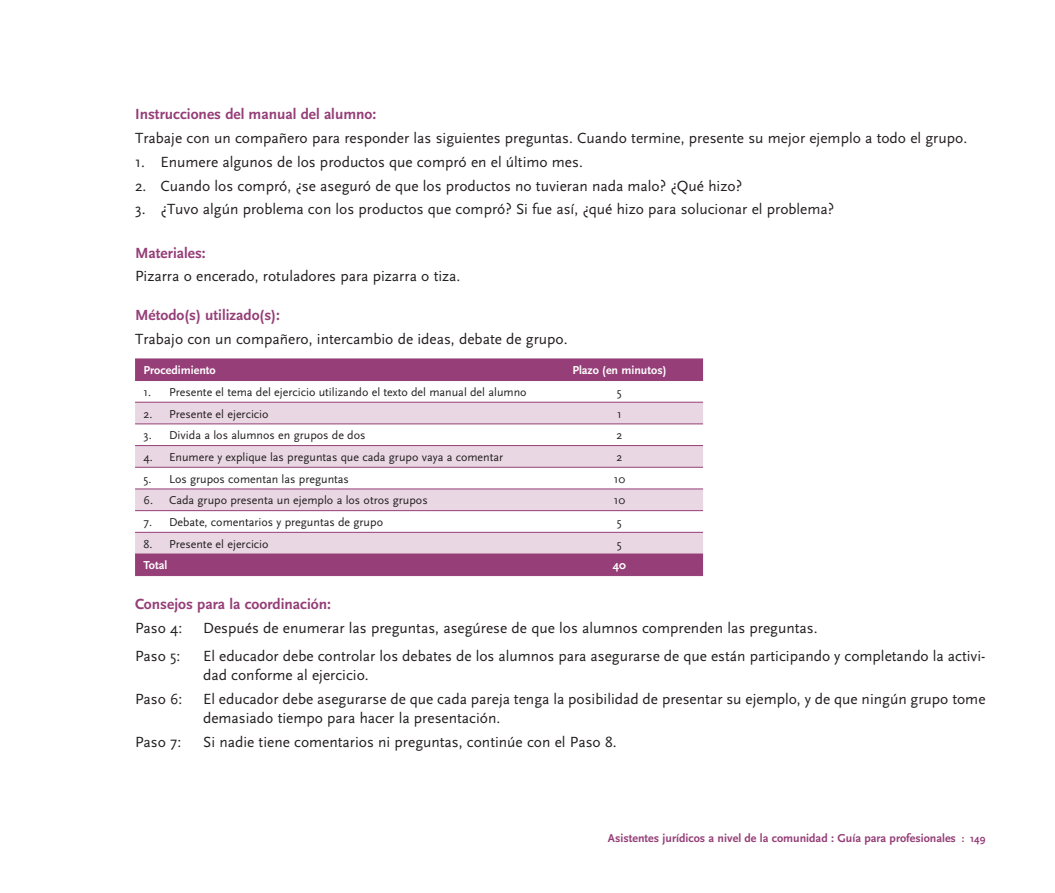
<style>
.page{position:relative;width:1055px;height:893px;background:#fff}
.page>*{position:absolute;margin:0;border:0;box-sizing:border-box;transform-origin:0 0}
.t1{font:15.3px/19.5px "Scala Sans";color:#231f20}
.t2{font:700 15.3px "Scala Sans";color:#953e77}
.t3{font:12px "Scala Sans";color:#231f20}
.t4{font:700 12px "Scala Sans";color:#953e77}
.t5{font:700 12px "Scala Sans LF";color:#fff}
.t6{font:700 12px "Scala Sans";color:#fff}
.s1{font-size:10.5px}
</style>
<div class="page">
<svg style="left:135px;top:360px;width:568px;height:215px;fill:#953e77"></svg>
<svg style="left:135px;top:403px;width:568px;height:151px;fill:#e9d8e3"></svg>
<hr style="left:135px;top:359px;width:568px;height:1px;background:#953e77">
<hr style="left:135px;top:380px;width:568px;height:1px;background:#953e77">
<hr style="left:135px;top:402px;width:568px;height:1px;background:#953e77">
<hr style="left:135px;top:423px;width:568px;height:1px;background:#953e77">
<hr style="left:135px;top:445px;width:568px;height:1px;background:#953e77">
<hr style="left:135px;top:467px;width:568px;height:1px;background:#953e77">
<hr style="left:135px;top:489px;width:568px;height:1px;background:#953e77">
<hr style="left:135px;top:510px;width:568px;height:1px;background:#953e77">
<hr style="left:135px;top:532px;width:568px;height:1px;background:#953e77">
<hr style="left:135px;top:554px;width:568px;height:1px;background:#953e77">
<hr style="left:135px;top:575px;width:568px;height:1px;background:#953e77">
<p class="t2" style="left:135px;top:108px;width:243px">Instrucciones del manual del alumno:</p>
<p class="t1" style="left:135px;top:129px;width:833px">Trabaje con un compañero para responder las siguientes preguntas. Cuando termine, presente su mejor ejemplo a todo el grupo.</p>
<p class="t1" style="left:135px;top:153px;width:449px">1. Enumere algunos de los productos que compró en el último mes.</p>
<p class="t1" style="left:135px;top:177px;width:608px">2. Cuando los compró, ¿se aseguró de que los productos no tuvieran nada malo? ¿Qué hizo?</p>
<p class="t1" style="left:135px;top:201px;width:700px">3. ¿Tuvo algún problema con los productos que compró? Si fue así, ¿qué hizo para solucionar el problema?</p>
<p class="t2" style="left:135px;top:247px;width:72px">Materiales:</p>
<p class="t1" style="left:135px;top:268px;width:327px">Pizarra o encerado, rotuladores para pizarra o tiza.</p>
<p class="t2" style="left:135px;top:309px;width:146px">Método(s) utilizado(s):</p>
<p class="t1" style="left:135px;top:330px;width:434px">Trabajo con un compañero, intercambio de ideas, debate de grupo.</p>
<p class="t5" style="left:144px;top:365px;width:74px">Procedimiento</p>
<p class="t5" style="left:572px;top:365px;width:96px">Plazo (en minutos)</p>
<p class="t3" style="left:144px;top:387px;width:384px">1. Presente el tema del ejercicio utilizando el texto del manual del alumno</p>
<p class="t3" style="left:617px;top:387px;width:6px">5</p>
<p class="t3" style="left:144px;top:409px;width:127px">2. Presente el ejercicio</p>
<p class="t3" style="left:617px;top:409px;width:6px">1</p>
<p class="t3" style="left:144px;top:430px;width:223px">3. Divida a los alumnos en grupos de dos</p>
<p class="t3" style="left:616px;top:430px;width:7px">2</p>
<p class="t3" style="left:144px;top:452px;width:361px">4. Enumere y explique las preguntas que cada grupo vaya a comentar</p>
<p class="t3" style="left:616px;top:452px;width:7px">2</p>
<p class="t3" style="left:144px;top:474px;width:207px">5. Los grupos comentan las preguntas</p>
<p class="t3" style="left:613px;top:474px;width:13px">10</p>
<p class="t3" style="left:144px;top:495px;width:286px">6. Cada grupo presenta un ejemplo a los otros grupos</p>
<p class="t3" style="left:613px;top:495px;width:13px">10</p>
<p class="t3" style="left:144px;top:517px;width:241px">7. Debate, comentarios y preguntas de grupo</p>
<p class="t3" style="left:617px;top:517px;width:6px">5</p>
<p class="t3" style="left:144px;top:539px;width:127px">8. Presente el ejercicio</p>
<p class="t3" style="left:617px;top:539px;width:6px">5</p>
<p class="t6" style="left:144px;top:561px;width:25px">Total</p>
<p class="t6" style="left:613px;top:561px;width:15px">40</p>
<p class="t2" style="left:135px;top:598px;width:197px">Consejos para la coordinación:</p>
<p class="t1" style="left:135px;top:619px;width:49px">Paso 4:</p>
<p class="t1" style="left:203px;top:619px;width:616px">Después de enumerar las preguntas, asegúrese de que los alumnos comprenden las preguntas.</p>
<p class="t1" style="left:135px;top:647px;width:47px">Paso 5:</p>
<p class="t1" style="left:203px;top:647px;width:784px">El educador debe controlar los debates de los alumnos para asegurarse de que están participando y completando la activi&shy;dad conforme al ejercicio.</p>
<p class="t1" style="left:135px;top:690px;width:49px">Paso 6:</p>
<p class="t1" style="left:203px;top:690px;width:784px">El educador debe asegurarse de que cada pareja tenga la posibilidad de presentar su ejemplo, y de que ningún grupo tome demasiado tiempo para hacer la presentación.</p>
<p class="t1" style="left:135px;top:734px;width:48px">Paso 7:</p>
<p class="t1" style="left:203px;top:734px;width:415px">Si nadie tiene comentarios ni preguntas, continúe con el Paso 8.</p>
<p class="t4" style="left:608px;top:834px;width:379px">Asistentes jurídicos a nivel de la comunidad : Guía para profesionales <span class="s1">: 149</span></p>
</div>
